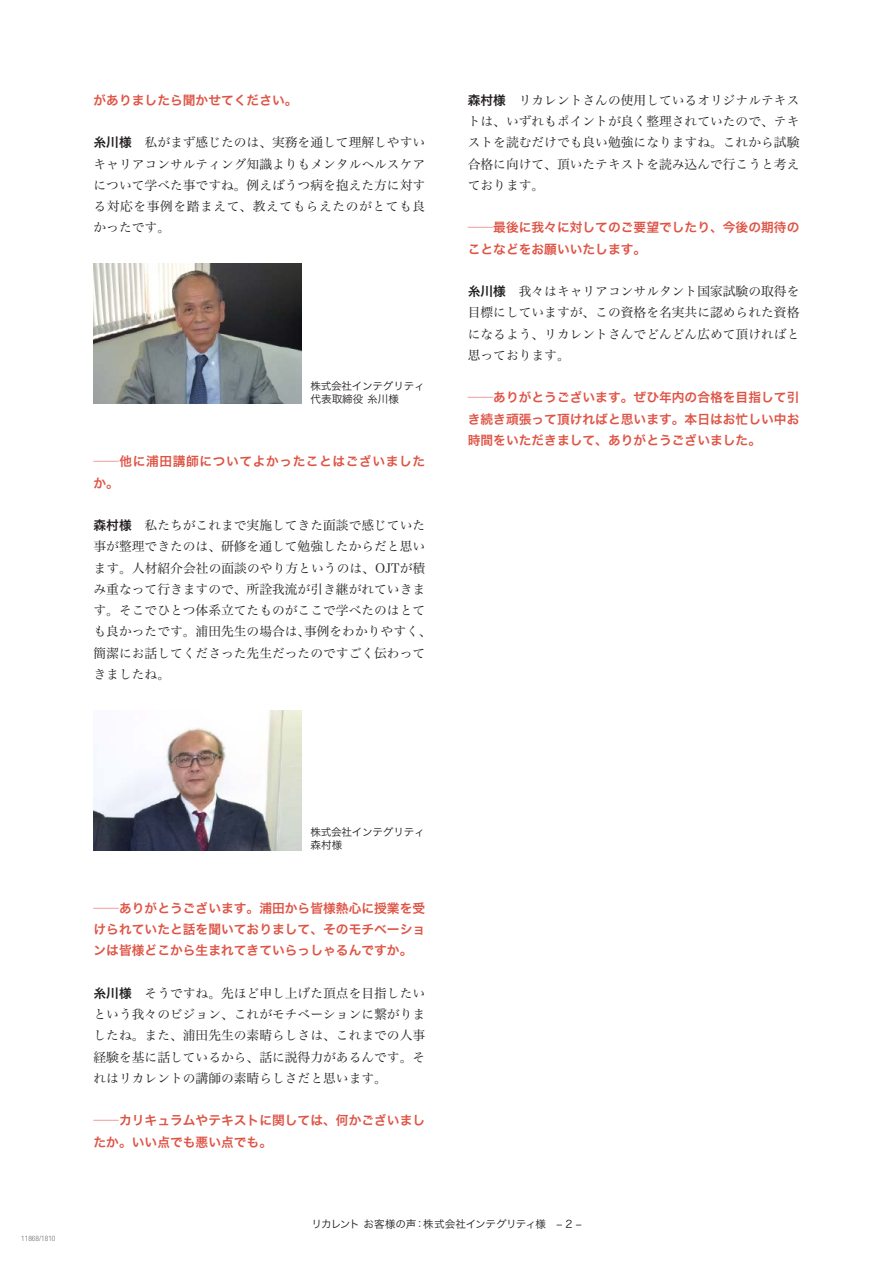
<style>
.page{position:relative;width:893px;height:1263px;background:#fff}
.page>*{position:absolute;margin:0;border:0;box-sizing:border-box;transform-origin:0 0}
.t1{font:12.75px/21.3px "Hira Min Std N W3";color:#231f20;text-align:justify}
.t2{font:12.75px/21.3px "Hira Kaku Pro N W6";color:#df5344;text-align:justify}
.t3{font:12.75px/21.3px "Hira Kaku Pro N W6";letter-spacing:.045em;color:#df5344}
.t4{font:10.65px/12.8px "Hira Kaku Pro N W3";letter-spacing:-.025em;color:#231f20}
.t5{font:10.65px "Hira Kaku Pro N W3";letter-spacing:-.045em;color:#231f20}
.t6{font:300 condensed 7.5px "Helvetica Neue";color:#6c6d70}
.s1{font-family:"Hira Kaku Pro N W6"}
</style>
<div class="page">
<img style="left:94px;top:264px;width:208px;height:140px">
<img style="left:94px;top:710px;width:208px;height:140px">
<p class="t2" style="left:94px;top:89px;width:206px">がありましたら聞かせてください。</p>
<p class="t1" style="left:94px;top:132px;width:333px"><span class="s1">糸川様　</span>私がまず感じたのは、実務を通して理解しやすいキャリアコンサルティング知識よりもメンタルヘルスケアについて学べた事ですね。例えばうつ病を抱えた方に対する対応を事例を踏まえて、教えてもらえたのがとても良かったです。</p>
<p class="t4" style="left:310px;top:379px;width:116px">株式会社インテグリティ代表取締役 糸川様</p>
<p class="t3" style="left:94px;top:450px;width:333px">──他に浦田講師についてよかったことはございましたか。</p>
<p class="t1" style="left:94px;top:514px;width:340px;text-align:left"><span class="s1">森村様　</span>私たちがこれまで実施してきた面談で感じていた事が整理できたのは、研修を通して勉強したからだと思います。人材紹介会社の面談のやり方というのは、OJTが積み重なって行きますので、所詮我流が引き継がれていきます。そこでひとつ体系立てたものがここで学べたのはとても良かったです。浦田先生の場合は、事例をわかりやすく、簡潔にお話してくださった先生だったのですごく伝わってきましたね。</p>
<p class="t1" style="left:468px;top:89px;width:333px"><span class="s1">森村様　</span>リカレントさんの使用しているオリジナルテキストは、いずれもポイントが良く整理されていたので、テキストを読むだけでも良い勉強になりますね。これから試験合格に向けて、頂いたテキストを読み込んで行こうと考えております。</p>
<p class="t2" style="left:468px;top:216px;width:333px">──最後に我々に対してのご要望でしたり、今後の期待のことなどをお願いいたします。</p>
<p class="t1" style="left:468px;top:280px;width:333px"><span class="s1">糸川様　</span>我々はキャリアコンサルタント国家試験の取得を目標にしていますが、この資格を名実共に認められた資格になるよう、リカレントさんでどんどん広めて頂ければと思っております。</p>
<p class="t2" style="left:468px;top:386px;width:333px">──ありがとうございます。ぜひ年内の合格を目指して引き続き頑張って頂ければと思います。本日はお忙しい中お時間をいただきまして、ありがとうございました。</p>
<p class="t6" style="left:21px;top:1234px;width:36px">11868/1810</p>
<p class="t4" style="left:310px;top:825px;width:116px">株式会社インテグリティ森村様</p>
<p class="t2" style="left:94px;top:897px;width:333px">──ありがとうございます。浦田から皆様熱心に授業を受けられていたと話を聞いておりまして、そのモチベーションは皆様どこから生まれてきていらっしゃるんですか。</p>
<p class="t1" style="left:94px;top:982px;width:333px"><span class="s1">糸川様　</span>そうですね。先ほど申し上げた頂点を目指したいという我々のビジョン、これがモチベーションに繋がりましたね。また、浦田先生の素晴らしさは、これまでの人事経験を基に話しているから、話に説得力があるんです。それはリカレントの講師の素晴らしさだと思います。</p>
<p class="t2" style="left:94px;top:1109px;width:333px">──カリキュラムやテキストに関しては、何かございましたか。いい点でも悪い点でも。</p>
<p class="t5" style="left:312px;top:1214px;width:271px">リカレント お客様の声：株式会社インテグリティ様　– 2 –</p>
</div>
